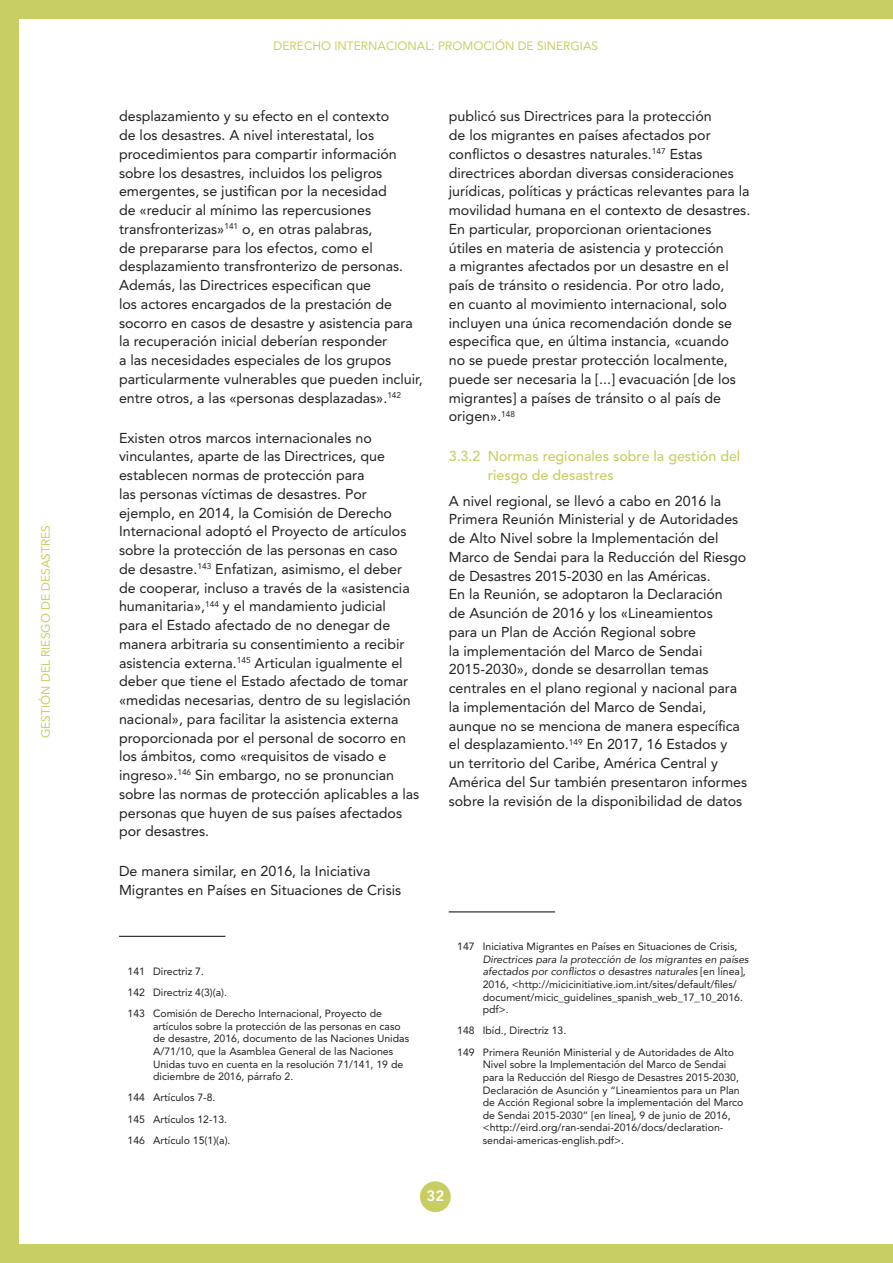
<style>
.page{position:relative;width:893px;height:1263px;background:#fff}
.page>*{position:absolute;margin:0;border:0;box-sizing:border-box;transform-origin:0 0}
.t1{font:800 15px "Avenir LT Std";color:#fff}
.t2{font:14.25px/18.8px "Avenir LT Std";color:#231f20}
.t3{font:500 14.25px/18.8px "Avenir LT Std";color:#c9ce62}
.t4{font:12px "Avenir LT Std";color:#c9ce62}
.t5{font:10.5px/12.6px "Avenir LT Std";color:#231f20}
.t6{font:italic 10.5px/12.6px "Avenir";color:#231f20}
.s1{font-family:"Avenir LT Std";font-style:normal}
</style>
<div class="page">
<div style="left:0;top:0;width:19px;height:1263px;background:#c9ce62"></div>
<div style="left:0;top:0;width:893px;height:19px;background:#c9ce62"></div>
<div style="left:0;top:1244px;width:893px;height:19px;background:#c9ce62"></div>
<div style="left:420px;top:1181px;width:31px;height:31px;background:#c9ce62;border-radius:50%"></div>
<hr style="left:119px;top:936px;width:106px;height:1px;background:#231f20">
<hr style="left:449px;top:911px;width:106px;height:1px;background:#231f20">
<p class="t4" style="left:39px;top:738px;width:215px;rotate:-90deg">GESTIÓN DEL RIESGO DE DESASTRES</p>
<p class="t4" style="left:274px;top:39px;width:326px">DERECHO INTERNACIONAL: PROMOCIÓN DE SINERGIAS</p>
<p class="t2" style="left:119px;top:107px;width:305px">desplazamiento y su efecto en el contexto<br>de los desastres. A nivel interestatal, los procedimientos para compartir información sobre los desastres, incluidos los peligros emergentes, se justifican por la necesidad<br>de «reducir al mínimo las repercusiones transfronterizas»<sup>141</sup> o, en otras palabras,<br>de prepararse para los efectos, como el desplazamiento transfronterizo de personas.<br>Además, las Directrices especifican que<br>los actores encargados de la prestación de socorro en casos de desastre y asistencia para la recuperación inicial deberían responder<br>a las necesidades especiales de los grupos particularmente vulnerables que pueden incluir, entre otros, a las «personas desplazadas».<sup>142</sup></p>
<p class="t2" style="left:119px;top:428px;width:302px">Existen otros marcos internacionales no vinculantes, aparte de las Directrices, que establecen normas de protección para<br>las personas víctimas de desastres. Por ejemplo, en 2014, la Comisión de Derecho Internacional adoptó el Proyecto de artículos sobre la protección de las personas en caso<br>de desastre.<sup>143</sup> Enfatizan, asimismo, el deber de cooperar, incluso a través de la «asistencia humanitaria»,<sup>144</sup> y el mandamiento judicial<br>para el Estado afectado de no denegar de manera arbitraria su consentimiento a recibir asistencia externa.<sup>145</sup> Articulan igualmente el deber que tiene el Estado afectado de tomar «medidas necesarias, dentro de su legislación nacional», para facilitar la asistencia externa proporcionada por el personal de socorro en los ámbitos, como «requisitos de visado e ingreso».<sup>146</sup> Sin embargo, no se pronuncian sobre las normas de protección aplicables a las personas que huyen de sus países afectados por desastres.</p>
<p class="t2" style="left:119px;top:862px;width:284px">De manera similar, en 2016, la Iniciativa<br>Migrantes en Países en Situaciones de Crisis</p>
<p class="t5" style="left:128px;top:960px;width:256px;line-height:21.3px">141 Directriz 7.<br>142 Directriz 4(3)(a).<br>143 Comisión de Derecho Internacional, Proyecto de</p>
<p class="t5" style="left:153px;top:1020px;width:258px">artículos sobre la protección de las personas en caso de desastre, 2016, documento de las Naciones Unidas A/71/10, que la Asamblea General de las Naciones Unidas tuvo en cuenta en la resolución 71/141, 19 de diciembre de 2016, párrafo 2.</p>
<p class="t5" style="left:128px;top:1087px;width:104px;line-height:21.3px">144 Artículos 7-8.<br>145 Artículos 12-13.<br>146 Artículo 15(1)(a).</p>
<p class="t2" style="left:449px;top:107px;width:303px">publicó sus Directrices para la protección<br>de los migrantes en países afectados por conflictos o desastres naturales.<sup>147</sup> Estas directrices abordan diversas consideraciones jurídicas, políticas y prácticas relevantes para la movilidad humana en el contexto de desastres.<br>En particular, proporcionan orientaciones<br>útiles en materia de asistencia y protección<br>a migrantes afectados por un desastre en el país de tránsito o residencia. Por otro lado,<br>en cuanto al movimiento internacional, solo incluyen una única recomendación donde se especifica que, en última instancia, «cuando<br>no se puede prestar protección localmente, puede ser necesaria la [...] evacuación [de los migrantes] a países de tránsito o al país de origen».<sup>148</sup></p>
<p class="t3" style="left:488px;top:447px;width:254px;text-indent:-39px">3.3.2 Normas regionales sobre la gestión del riesgo de desastres</p>
<p class="t2" style="left:449px;top:491px;width:300px">A nivel regional, se llevó a cabo en 2016 la Primera Reunión Ministerial y de Autoridades de Alto Nivel sobre la Implementación del Marco de Sendai para la Reducción del Riesgo de Desastres 2015-2030 en las Américas.<br>En la Reunión, se adoptaron la Declaración<br>de Asunción de 2016 y los «Lineamientos<br>para un Plan de Acción Regional sobre<br>la implementación del Marco de Sendai 2015-2030», donde se desarrollan temas centrales en el plano regional y nacional para la implementación del Marco de Sendai, aunque no se menciona de manera específica el desplazamiento.<sup>149</sup> En 2017, 16 Estados y<br>un territorio del Caribe, América Central y América del Sur también presentaron informes sobre la revisión de la disponibilidad de datos</p>
<p class="t5" style="left:457px;top:940px;width:282px">147 Iniciativa Migrantes en Países en Situaciones de Crisis,</p>
<p class="t6" style="left:483px;top:953px;width:267px">Directrices para la protección de los migrantes en países afectados por conflictos o desastres naturales <span class="s1">[en línea],</span></p>
<p class="t5" style="left:483px;top:978px;width:262px">2016, &lt;http://micicinitiative.iom.int/sites/default/files/ document/micic_guidelines_spanish_web_17_10_2016. pdf&gt;.</p>
<p class="t5" style="left:457px;top:1020px;width:278px;line-height:21.3px">148 Ibíd., Directriz 13.<br>149 Primera Reunión Ministerial y de Autoridades de Alto</p>
<p class="t5" style="left:483px;top:1058px;width:262px">Nivel sobre la Implementación del Marco de Sendai para la Reducción del Riesgo de Desastres 2015-2030, Declaración de Asunción y “Lineamientos para un Plan de Acción Regional sobre la implementación del Marco de Sendai 2015-2030” [en línea], 9 de junio de 2016, &lt;http://eird.org/ran-sendai-2016/docs/declaration&shy;sendai-americas-english.pdf&gt;.</p>
<p class="t1" style="left:426px;top:1187px;width:19px">32</p>
</div>
